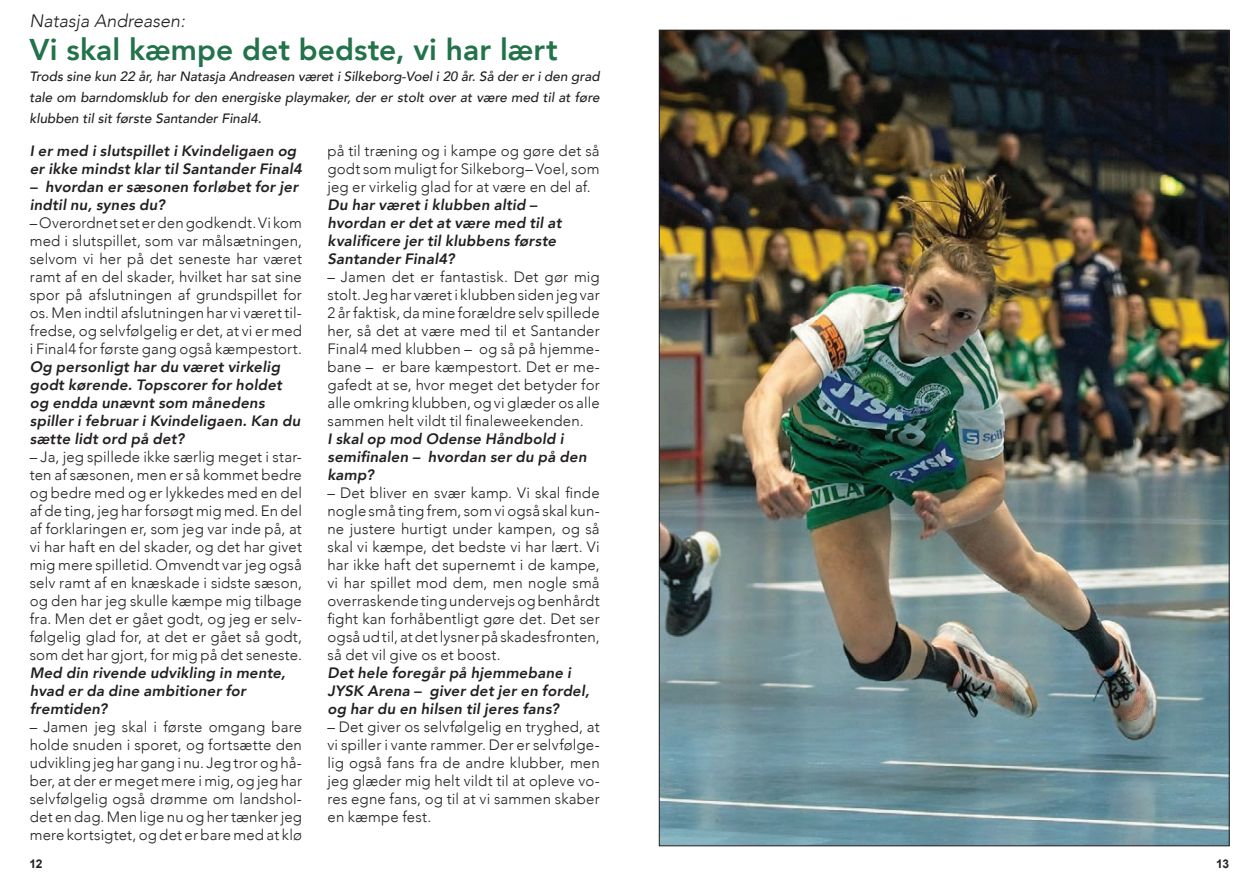
<style>
.page{position:relative;width:1259px;height:893px;background:#fff}
.page>*{position:absolute;margin:0;border:0;box-sizing:border-box;transform-origin:0 0}
.t1{font:800 30px "Avenir";letter-spacing:.005em;color:#22724a}
.t2{font:italic 300 18px "Avenir";color:#231f20}
.t3{font:300 15px/18px "Avenir";letter-spacing:.01em;color:#231f20;text-align:justify}
.t4{font:italic 800 15px/18px "Avenir";letter-spacing:.01em;color:#231f20}
.t5{font:italic 500 13.5px/21px "Avenir";color:#231f20;text-align:justify}
.t6{font:700 12px "Arial";color:#231f20}
</style>
<div class="page">
<img style="left:661px;top:32px;width:566px;height:812px">
<p class="t2" style="left:30px;top:10px;width:157px">Natasja Andreasen:</p>
<h1 class="t1" style="left:30px;top:26px;width:530px">Vi skal kæmpe det bedste, vi har lært</h1>
<p class="t5" style="left:30px;top:66px;width:571px">Trods sine kun 22 år, har Natasja Andreasen været i Silkeborg-Voel i 20 år. Så der er i den grad tale om barndomsklub for den energiske playmaker, der er stolt over at være med til at føre klubben til sit første Santander Final4.</p>
<p class="t4" style="left:30px;top:142px;width:274px">I er med i slutspillet i Kvindeligaen og er ikke mindst klar til Santander Final4</p>
<p class="t4" style="left:30px;top:178px;width:270px">– hvordan er sæsonen forløbet for jer indtil nu, synes du?</p>
<p class="t3" style="left:30px;top:214px;width:274px">– Overordnet set er den godkendt. Vi kom med i slutspillet, som var målsætningen, selvom vi her på det seneste har været ramt af en del skader, hvilket har sat sine spor på afslutningen af grundspillet for os. Men indtil afslutningen har vi været til&shy;fredse, og selvfølgelig er det, at vi er med i Final4 for første gang også kæmpestort.</p>
<p class="t4" style="left:30px;top:358px;width:272px">Og personligt har du været virkelig godt kørende. Topscorer for holdet og endda unævnt som månedens spiller i februar i Kvindeligaen. Kan du sætte lidt ord på det?</p>
<p class="t3" style="left:30px;top:448px;width:274px">– Ja, jeg spillede ikke særlig meget i star&shy;ten af sæsonen, men er så kommet bedre og bedre med og er lykkedes med en del af de ting, jeg har forsøgt mig med. En del af forklaringen er, som jeg var inde på, at vi har haft en del skader, og det har givet mig mere spilletid. Omvendt var jeg også selv ramt af en knæskade i sidste sæson, og den har jeg skulle kæmpe mig tilbage fra. Men det er gået godt, og jeg er selv&shy;følgelig glad for, at det er gået så godt, som det har gjort, for mig på det seneste.</p>
<p class="t4" style="left:30px;top:664px;width:257px">Med din rivende udvikling in mente, hvad er da dine ambitioner for fremtiden?</p>
<p class="t3" style="left:30px;top:718px;width:274px">– Jamen jeg skal i første omgang bare holde snuden i sporet, og fortsætte den udvikling jeg har gang i nu. Jeg tror og hå&shy;ber, at der er meget mere i mig, og jeg har selvfølgelig også drømme om landshol&shy;det en dag. Men lige nu og her tænker jeg mere kortsigtet, og det er bare med at klø</p>
<p class="t3" style="left:327px;top:142px;width:274px">på til træning og i kampe og gøre det så godt som muligt for Silkeborg– Voel, som jeg er virkelig glad for at være en del af.</p>
<p class="t4" style="left:327px;top:196px;width:235px">Du har været i klubben altid – hvordan er det at være med til at kvalificere jer til klubbens første<br>Santander Final4?</p>
<p class="t3" style="left:327px;top:268px;width:274px">– Jamen det er fantastisk. Det gør mig stolt. Jeg har været i klubben siden jeg var 2 år faktisk, da mine forældre selv spillede her, så det at være med til et Santander Final4 med klubben – og så på hjemme&shy;bane – er bare kæmpestort. Det er me&shy;gafedt at se, hvor meget det betyder for alle omkring klubben, og vi glæder os alle sammen helt vildt til finaleweekenden.</p>
<p class="t4" style="left:327px;top:430px;width:261px">I skal op mod Odense Håndbold i semifinalen – hvordan ser du på den kamp?</p>
<p class="t3" style="left:327px;top:484px;width:274px">– Det bliver en svær kamp. Vi skal finde nogle små ting frem, som vi også skal kun&shy;ne justere hurtigt under kampen, og så skal vi kæmpe, det bedste vi har lært. Vi har ikke haft det supernemt i de kampe, vi har spillet mod dem, men nogle små overraskende ting undervejs og benhårdt fight kan forhåbentligt gøre det. Det ser også ud til, at det lysner på skadesfronten, så det vil give os et boost.</p>
<p class="t4" style="left:327px;top:664px;width:263px">Det hele foregår på hjemmebane i<br>JYSK Arena – giver det jer en fordel, og har du en hilsen til jeres fans?</p>
<p class="t3" style="left:327px;top:718px;width:274px">– Det giver os selvfølgelig en tryghed, at vi spiller i vante rammer. Der er selvfølge&shy;lig også fans fra de andre klubber, men jeg glæder mig helt vildt til at opleve vo&shy;res egne fans, og til at vi sammen skaber en kæmpe fest.</p>
<p class="t6" style="left:30px;top:856px;width:15px">12</p>
<p class="t6" style="left:1216px;top:856px;width:15px">13</p>
</div>
